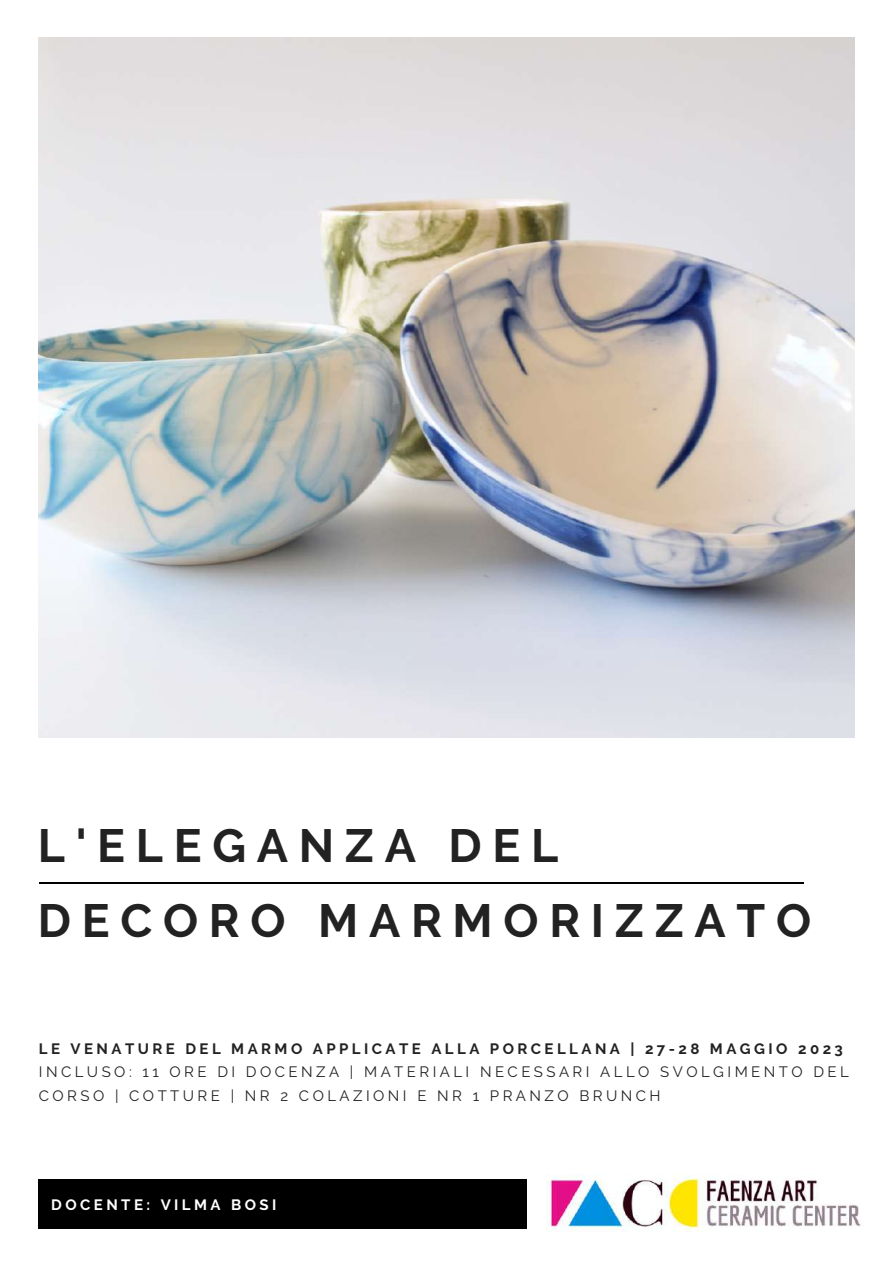
<style>
.page{position:relative;width:893px;height:1264px;background:#fff}
.page>*{position:absolute;margin:0;border:0;box-sizing:border-box;transform-origin:0 0}
.t1{font:700 46.5px/75.3px "Raleway";letter-spacing:.23em;color:#222}
.t2{font:15px/23.5px "Raleway";letter-spacing:.23em;color:#222}
.t3{font:700 15px "Raleway";letter-spacing:.23em;color:#222}
.t4{font:700 15px "Raleway";letter-spacing:.23em;color:#fff}
</style>
<div class="page">
<img style="left:38px;top:38px;width:816px;height:699px">
<div style="left:38px;top:1179px;width:488px;height:49px;background:#000"></div>
<hr style="left:39px;top:882px;width:764px;height:1px;background:#000">
<img style="left:547px;top:1174px;width:314px;height:57px">
<h1 class="t1" style="left:38px;top:807px;width:774px">L'ELEGANZA DEL<br>DECORO MARMORIZZATO</h1>
<p class="t3" style="left:39px;top:1039px;width:805px">LE VENATURE DEL MARMO APPLICATE ALLA PORCELLANA | 27-28 MAGGIO 2023</p>
<p class="t2" style="left:39px;top:1060px;width:811px">INCLUSO: 11 ORE DI DOCENZA | MATERIALI NECESSARI ALLO SVOLGIMENTO DEL<br>CORSO | COTTURE | NR 2 COLAZIONI E NR 1 PRANZO BRUNCH</p>
<p class="t4" style="left:51px;top:1196px;width:227px">DOCENTE: VILMA BOSI</p>
</div>
